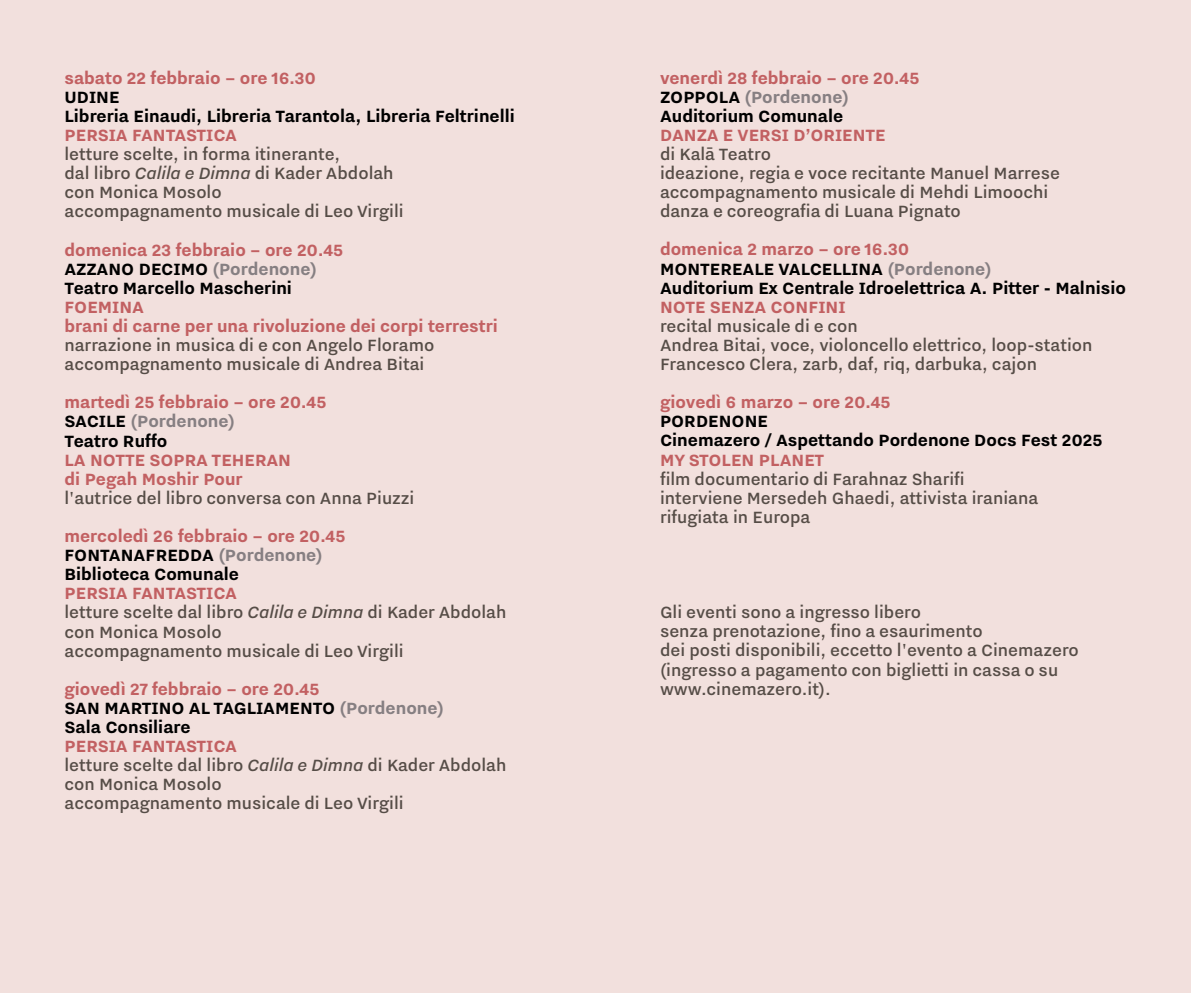
<style>
.page{position:relative;width:1191px;height:993px;background:#fff}
.page>*{position:absolute;margin:0;border:0;box-sizing:border-box;transform-origin:0 0}
.t1{font:500 20.12px/19.1px "Nitti Grotesk";color:#564d47}
.t2{font:700 20.12px/19.1px "Nitti Grotesk";color:#000}
.t3{font:700 20.12px/19.1px "Nitti Grotesk";color:#c26062}
.s1{font-style:italic}
.s2{color:#c26062}
.s3{color:#867f82}
.s4{color:#000}
.s5{font-weight:700;color:#c26062}
</style>
<div class="page">
<div style="left:0;top:0;width:1191px;height:992px;background:#f2e0dd"></div>
<p class="t3" style="left:64px;top:68px;width:253px">sabato 22 febbraio – ore 16.30</p>
<p class="t2" style="left:64px;top:87px;width:452px">UDINE<br>Libreria Einaudi, Libreria Tarantola, Libreria Feltrinelli</p>
<p class="t3" style="left:64px;top:125px;width:174px">PERSIA FANTASTICA</p>
<p class="t1" style="left:64px;top:144px;width:341px">letture scelte, in forma itinerante,<br>dal libro <span class="s1">Calila e Dimna</span> di Kader Abdolah con Monica Mosolo<br>accompagnamento musicale di Leo Virgili</p>
<p class="t2" style="left:64px;top:240px;width:280px"><span class="s2">domenica 23 febbraio – ore 20.45<br></span>AZZANO DECIMO <span class="s3">(Pordenone)<br></span>Teatro Marcello Mascherini</p>
<p class="t3" style="left:64px;top:297px;width:435px">FOEMINA<br>brani di carne per una rivoluzione dei corpi terrestri</p>
<p class="t1" style="left:64px;top:335px;width:371px">narrazione in musica di e con Angelo Floramo accompagnamento musicale di Andrea Bitai</p>
<p class="t3" style="left:64px;top:392px;width:263px">martedì 25 febbraio – ore 20.45<br><span class="s4">SACILE</span> <span class="s3">(Pordenone)<br></span><span class="s4">Teatro Ruffo</span></p>
<p class="t3" style="left:64px;top:449px;width:228px">LA NOTTE SOPRA TEHERAN di Pegah Moshir Pour</p>
<p class="t1" style="left:64px;top:488px;width:351px">l'autrice del libro conversa con Anna Piuzzi</p>
<p class="t2" style="left:64px;top:526px;width:282px"><span class="s2">mercoledì 26 febbraio – ore 20.45<br></span>FONTANAFREDDA <span class="s3">(Pordenone)<br></span>Biblioteca Comunale</p>
<p class="t1" style="left:64px;top:583px;width:443px"><span class="s5">PERSIA FANTASTICA<br></span>letture scelte dal libro <span class="s1">Calila e Dimna</span> di Kader Abdolah con Monica Mosolo<br>accompagnamento musicale di Leo Virgili</p>
<p class="t2" style="left:64px;top:678px;width:381px"><span class="s2">giovedì 27 febbraio – ore 20.45<br></span>SAN MARTINO AL TAGLIAMENTO <span class="s3">(Pordenone)<br></span>Sala Consiliare</p>
<p class="t1" style="left:64px;top:736px;width:443px"><span class="s5">PERSIA FANTASTICA<br></span>letture scelte dal libro <span class="s1">Calila e Dimna</span> di Kader Abdolah con Monica Mosolo<br>accompagnamento musicale di Leo Virgili</p>
<p class="t3" style="left:660px;top:68px;width:261px">venerdì 28 febbraio – ore 20.45<br><span class="s4">ZOPPOLA</span> <span class="s3">(Pordenone)<br></span><span class="s4">Auditorium Comunale</span></p>
<p class="t3" style="left:660px;top:125px;width:227px">DANZA E VERSI D’ORIENTE</p>
<p class="t1" style="left:660px;top:144px;width:401px">di Kalā Teatro<br>ideazione, regia e voce recitante Manuel Marrese accompagnamento musicale di Mehdi Limoochi danza e coreografia di Luana Pignato</p>
<p class="t2" style="left:660px;top:239px;width:467px"><span class="s2">domenica 2 marzo – ore 16.30<br></span>MONTEREALE VALCELLINA <span class="s3">(Pordenone)<br></span>Auditorium Ex Centrale Idroelettrica A. Pitter - Malnisio</p>
<p class="t3" style="left:660px;top:297px;width:187px">NOTE SENZA CONFINI</p>
<p class="t1" style="left:660px;top:316px;width:434px">recital musicale di e con<br>Andrea Bitai, voce, violoncello elettrico, loop-station<br>Francesco Clera, zarb, daf, riq, darbuka, cajon</p>
<p class="t3" style="left:660px;top:392px;width:232px">giovedì 6 marzo – ore 20.45</p>
<p class="t2" style="left:660px;top:411px;width:444px">PORDENONE<br>Cinemazero / Aspettando Pordenone Docs Fest 2025</p>
<p class="t3" style="left:660px;top:449px;width:166px">MY STOLEN PLANET</p>
<p class="t1" style="left:660px;top:468px;width:380px">film documentario di Farahnaz Sharifi interviene Mersedeh Ghaedi, attivista iraniana rifugiata in Europa</p>
<p class="t1" style="left:660px;top:602px;width:420px">Gli eventi sono a ingresso libero<br>senza prenotazione, fino a esaurimento<br>dei posti disponibili, eccetto l'evento a Cinemazero (ingresso a pagamento con biglietti in cassa o su www.cinemazero.it).</p>
</div>
